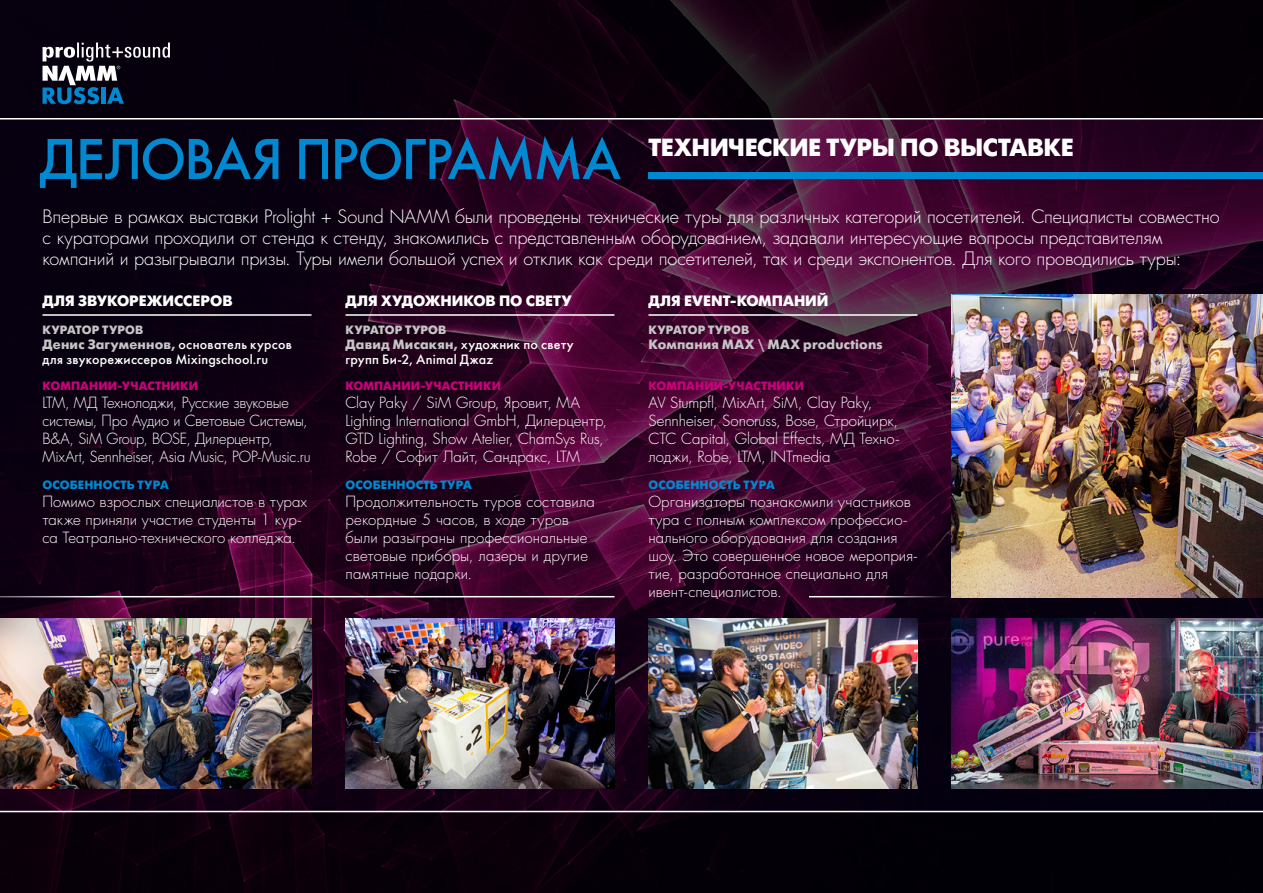
<style>
.page{position:relative;width:1263px;height:893px;background:#fff}
.page>*{position:absolute;margin:0;border:0;box-sizing:border-box;transform-origin:0 0}
.t1{font:60px "Futura Medium C";letter-spacing:-.035em;color:#0088d1}
.t2{font:700 24.75px "Futura Futuris C";letter-spacing:-.015em;color:#fff}
.t3{font:18px/21px "Favorit Light C";letter-spacing:-.01em;color:#fff}
.t4{font:15px/18px "Favorit Light C";color:#fff}
.t5{font:700 15px "Futura Futuris C";color:#fff}
.t6{font:13.5px/15px "Futura Futuris C";letter-spacing:.02em;color:#fff}
.t7{font:700 13.5px "Futura Futuris C";letter-spacing:.015em;color:#c5c5c5}
.t8{font:700 12px "Futura Futuris C";letter-spacing:.01em;color:#cb007c}
.t9{font:700 12px "Futura Futuris C";letter-spacing:.01em;color:#0088d1}
.t10{font:700 12px "Futura Futuris C";letter-spacing:.015em;color:#c5c5c5}
.s1{font-weight:700;color:#c5c5c5}
</style>
<div class="page">
<img style="left:0;top:119px;width:1263px;height:692px">
<svg style="left:0;top:0;width:1263px;height:118px;background:#0a010b"></svg>
<svg style="left:43px;top:43px;width:127px;height:61px;background:#353e4f"></svg>
<div style="left:0;top:812px;width:1263px;height:81px;background:#040008"></div>
<hr style="left:0;top:596px;width:614px;height:1px;background:#fff">
<hr style="left:809px;top:596px;width:140px;height:1px;background:#fff">
<div style="left:648px;top:173px;width:615px;height:6px;background:#0088d1"></div>
<hr style="left:43px;top:314px;width:268px;height:2px;background:#fff">
<hr style="left:345px;top:314px;width:269px;height:2px;background:#fff">
<hr style="left:648px;top:314px;width:269px;height:2px;background:#fff">
<img style="left:951px;top:619px;width:312px;height:169px">
<img style="left:951px;top:295px;width:312px;height:302px">
<img style="left:648px;top:619px;width:269px;height:169px">
<img style="left:345px;top:619px;width:269px;height:169px">
<img style="left:0;top:619px;width:311px;height:169px">
<h1 class="t1" style="left:39px;top:125px;width:138px">Делова</h1>
<h1 class="t1" style="left:252px;top:125px;width:363px">я программа</h1>
<h2 class="t2" style="left:648px;top:134px;width:427px">Технические туры по выставке</h2>
<p class="t3" style="left:43px;top:206px;width:1179px">Впервые в рамках выставки Prolight + Sound NAMM были проведены технические туры для различных категорий посетителей. Специалисты совместно с кураторами проходили от стенда к стенду, знакомились с представленным оборудованием, задавали интересующие вопросы представителям компаний и разыгрывали призы. Туры имели большой успех и отклик как среди посетителей, так и среди экспонентов. Для кого проводились туры:</p>
<p class="t5" style="left:43px;top:292px;width:190px">Для звукорежисс еров</p>
<p class="t10" style="left:43px;top:323px;width:101px">Куратор туров</p>
<p class="t6" style="left:43px;top:336px;width:251px"><span class="s1">Денис Загуменнов,</span> основатель курсов для звукорежиссеров Mixingschool.ru</p>
<p class="t8" style="left:43px;top:379px;width:157px">Компании-участники</p>
<p class="t4" style="left:43px;top:393px;width:270px">LTM, МД Технолоджи, Русские звуковые системы, Про Аудио и Световые Системы, B&amp;A, SiM Group, BOSE, Дилерцентр, MixArt, Sennheiser, Asia Music, POP-Music.ru</p>
<p class="t9" style="left:43px;top:478px;width:128px">Особенность тура</p>
<p class="t4" style="left:43px;top:492px;width:266px">Помимо взрослых специалистов в турах также приняли участие студенты 1 кур&shy;са Театрально-технического колледжа.</p>
<p class="t5" style="left:345px;top:292px;width:228px">Для художников по св ету</p>
<p class="t10" style="left:345px;top:323px;width:101px">Куратор туров</p>
<p class="t6" style="left:345px;top:336px;width:230px"><span class="s1">Давид Мисакян,</span> художник по свету групп Би‑2, Animal Джаz</p>
<p class="t8" style="left:345px;top:379px;width:157px">Компании-участники</p>
<p class="t4" style="left:345px;top:393px;width:263px">Clay Paky / SiM Group, Яровит, MA Lighting International GmbH, Дилерцентр, GTD Lighting, Show Atelier, ChamSys Rus, Robe / Софит Лайт, Сандракс, LTM</p>
<p class="t9" style="left:345px;top:478px;width:128px">Особенность тура</p>
<p class="t4" style="left:345px;top:492px;width:251px">Продолжительность туров составила рекордные 5 часов, в ходе туров были разыграны профессиональные световые приборы, лазеры и другие памятные подарки.</p>
<p class="t5" style="left:648px;top:292px;width:179px">Для event-компаний</p>
<p class="t10" style="left:648px;top:323px;width:101px">Куратор туров</p>
<p class="t7" style="left:648px;top:336px;width:236px">Компания MAX \ MAX productions</p>
<p class="t8" style="left:648px;top:379px;width:157px">Компании-участники</p>
<p class="t4" style="left:648px;top:393px;width:252px">AV Stumpfl, MixArt, SiM, Clay Paky, Sennheiser, Sonoruss, Bose, Стройцирк, CTC Capital, Global Effects, МД Техно&shy;лоджи, Robe, LTM, INTmedia</p>
<p class="t9" style="left:648px;top:478px;width:128px">Особенность тура</p>
<p class="t4" style="left:648px;top:492px;width:270px">Организаторы познакомили участников тура с полным комплексом профессио&shy;нального оборудования для создания шоу. Это совершенное новое мероприя&shy;тие, разработанное специально для ивент-специалистов.</p>
</div>
